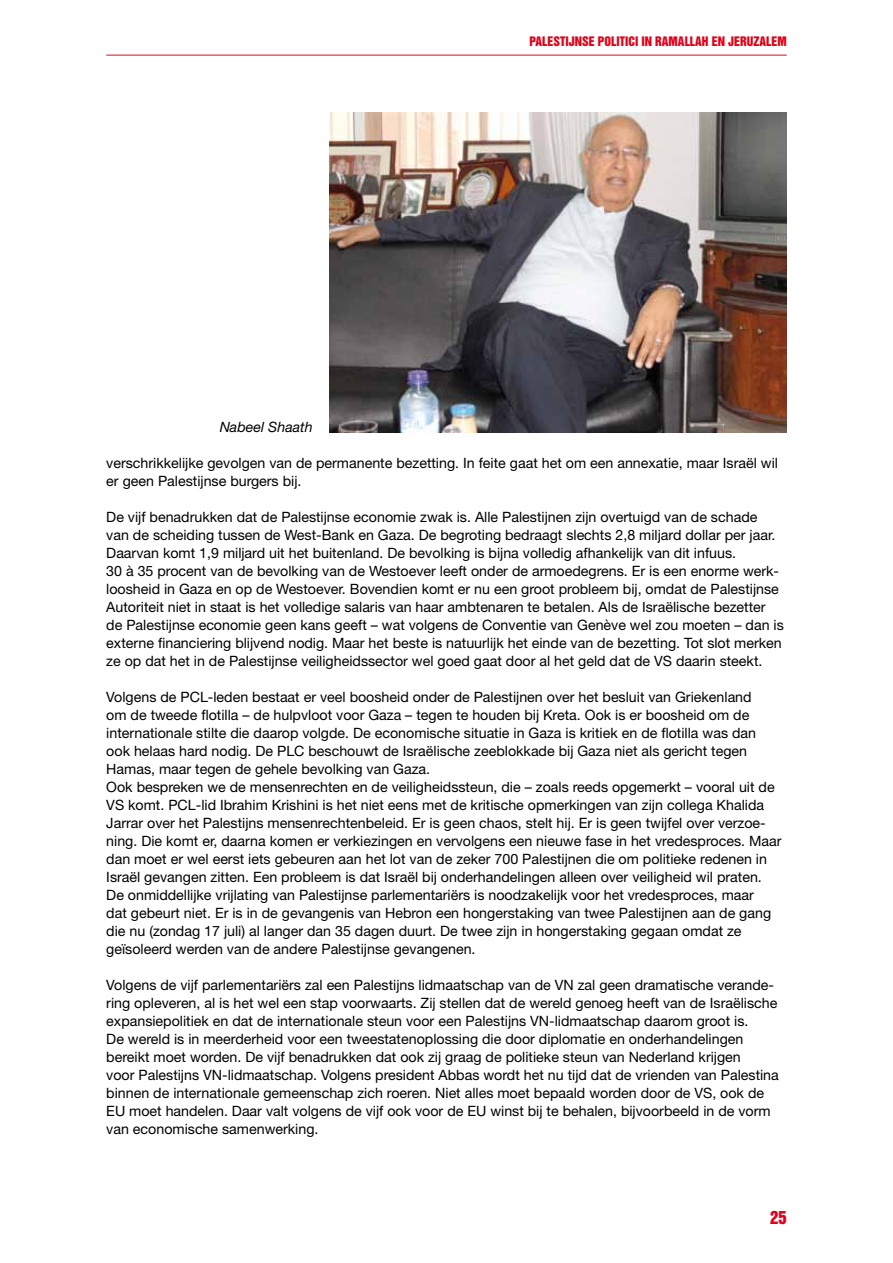
<style>
.page{position:relative;width:893px;height:1263px;background:#fff}
.page>*{position:absolute;margin:0;border:0;box-sizing:border-box;transform-origin:0 0}
.t1{font:16.5px "Helvetica Inserat LT Std";color:#e2001a}
.t2{font:14.25px/18px "Helvetica Neue LT Std";color:#000}
.t3{font:italic 14.25px "Helvetica Neue LT Std";color:#000}
.t4{font:12px "Helvetica Inserat LT Std";color:#e2001a}
</style>
<div class="page">
<hr style="left:106px;top:55px;width:681px;height:1px;background:#e2001a">
<img style="left:329px;top:113px;width:458px;height:319px">
<p class="t3" style="left:220px;top:418px;width:94px">Nabeel Shaath</p>
<p class="t4" style="left:529px;top:35px;width:259px">PALESTIJNSE POLITICI IN RAMALLAH EN JERUZALEM</p>
<p class="t2" style="left:106px;top:454px;width:673px">verschrikkelijke gevolgen van de permanente bezetting. In feite gaat het om een annexatie, maar Israël wil er geen Palestijnse burgers bij.</p>
<p class="t2" style="left:106px;top:508px;width:679px">De vijf benadrukken dat de Palestijnse economie zwak is. Alle Palestijnen zijn overtuigd van de schade<br>van de scheiding tussen de West-Bank en Gaza. De begroting bedraagt slechts 2,8 miljard dollar per jaar.<br>Daarvan komt 1,9 miljard uit het buitenland. De bevolking is bijna volledig afhankelijk van dit infuus.<br>30 à 35 procent van de bevolking van de Westoever leeft onder de armoedegrens. Er is een enorme werk&shy;loosheid in Gaza en op de Westoever. Bovendien komt er nu een groot probleem bij, omdat de Palestijnse Autoriteit niet in staat is het volledige salaris van haar ambtenaren te betalen. Als de Israëlische bezetter de Palestijnse economie geen kans geeft – wat volgens de Conventie van Genève wel zou moeten – dan is externe financiering blijvend nodig. Maar het beste is natuurlijk het einde van de bezetting. Tot slot merken ze op dat het in de Palestijnse veiligheidssector wel goed gaat door al het geld dat de VS daarin steekt.</p>
<p class="t2" style="left:106px;top:688px;width:677px">Volgens de PCL-leden bestaat er veel boosheid onder de Palestijnen over het besluit van Griekenland<br>om de tweede flotilla – de hulpvloot voor Gaza – tegen te houden bij Kreta. Ook is er boosheid om de internationale stilte die daarop volgde. De economische situatie in Gaza is kritiek en de flotilla was dan ook helaas hard nodig. De PLC beschouwt de Israëlische zeeblokkade bij Gaza niet als gericht tegen Hamas, maar tegen de gehele bevolking van Gaza.<br>Ook bespreken we de mensenrechten en de veiligheidssteun, die – zoals reeds opgemerkt – vooral uit de VS komt. PCL-lid Ibrahim Krishini is het niet eens met de kritische opmerkingen van zijn collega Khalida Jarrar over het Palestijns mensenrechtenbeleid. Er is geen chaos, stelt hij. Er is geen twijfel over verzoe&shy;ning. Die komt er, daarna komen er verkiezingen en vervolgens een nieuwe fase in het vredesproces. Maar dan moet er wel eerst iets gebeuren aan het lot van de zeker 700 Palestijnen die om politieke redenen in Israël gevangen zitten. Een probleem is dat Israël bij onderhandelingen alleen over veiligheid wil praten.<br>De onmiddellijke vrijlating van Palestijnse parlementariërs is noodzakelijk voor het vredesproces, maar<br>dat gebeurt niet. Er is in de gevangenis van Hebron een hongerstaking van twee Palestijnen aan de gang die nu (zondag 17 juli) al langer dan 35 dagen duurt. De twee zijn in hongerstaking gegaan omdat ze geïsoleerd werden van de andere Palestijnse gevangenen.</p>
<p class="t2" style="left:106px;top:976px;width:674px">Volgens de vijf parlementariërs zal een Palestijns lidmaatschap van de VN zal geen dramatische verande&shy;ring opleveren, al is het wel een stap voorwaarts. Zij stellen dat de wereld genoeg heeft van de Israëlische expansiepolitiek en dat de internationale steun voor een Palestijns VN-lidmaatschap daarom groot is.<br>De wereld is in meerderheid voor een tweestatenoplossing die door diplomatie en onderhandelingen bereikt moet worden. De vijf benadrukken dat ook zij graag de politieke steun van Nederland krijgen<br>voor Palestijns VN-lidmaatschap. Volgens president Abbas wordt het nu tijd dat de vrienden van Palestina binnen de internationale gemeenschap zich roeren. Niet alles moet bepaald worden door de VS, ook de EU moet handelen. Daar valt volgens de vijf ook voor de EU winst bij te behalen, bijvoorbeeld in de vorm van economische samenwerking.</p>
<p class="t1" style="left:770px;top:1208px;width:18px">25</p>
</div>
